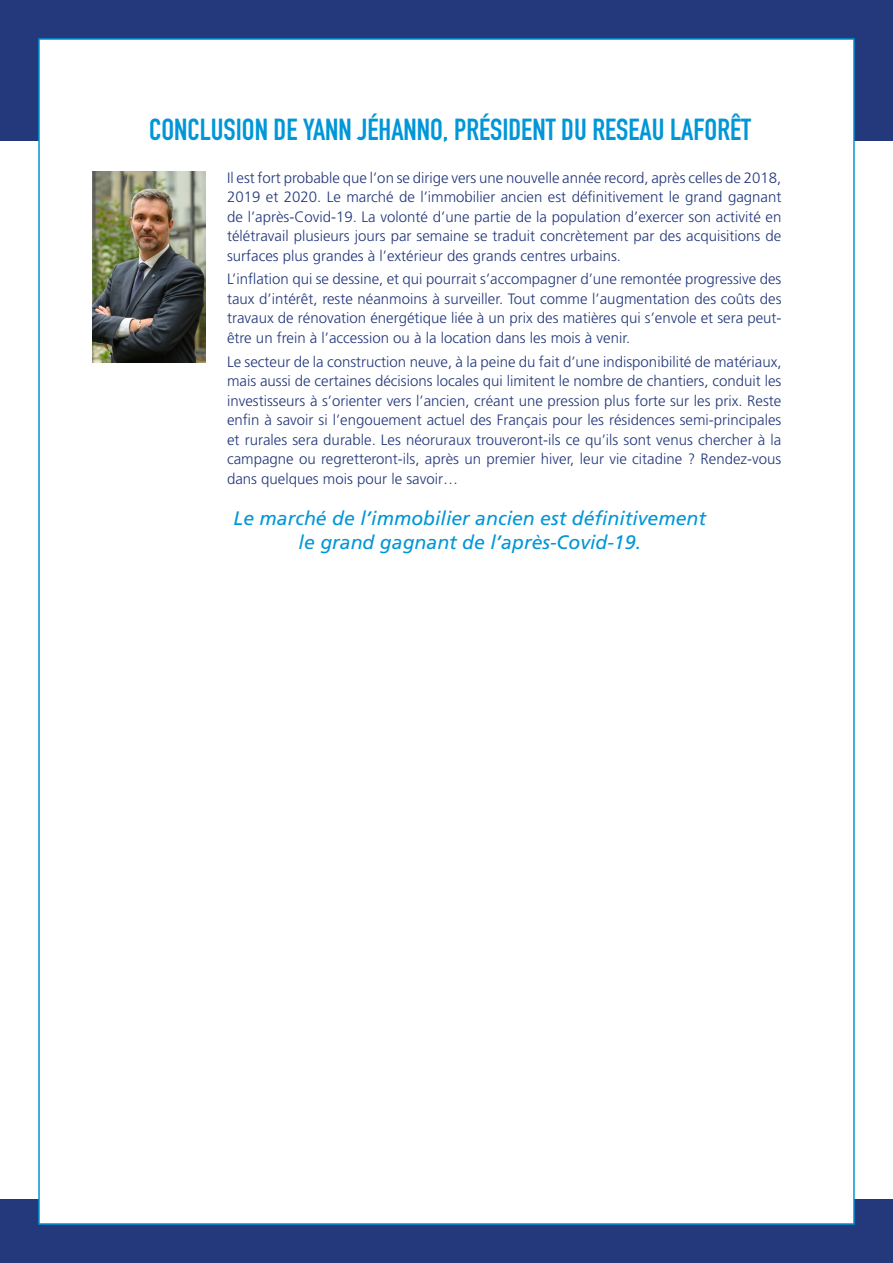
<style>
.page{position:relative;width:893px;height:1263px;background:#fff}
.page>*{position:absolute;margin:0;border:0;box-sizing:border-box;transform-origin:0 0}
.t1{font:700 30px "DIN Condensed";color:#0096d7}
.t2{font:italic 19.5px/23.4px "Frutiger";color:#0096d7;text-align:center}
.t3{font:300 15px/19.5px "Frutiger";color:#24387c;text-align:justify}
</style>
<div class="page">
<div style="left:0;top:0;width:893px;height:140px;background:#24387c"></div>
<div style="left:0;top:1200px;width:893px;height:63px;background:#24387c"></div>
<div style="left:38px;top:38px;width:817px;height:1187px;background:#fff;border:2px solid #0096d7"></div>
<img style="left:92px;top:171px;width:113px;height:191px">
<h1 class="t1" style="left:149px;top:110px;width:603px">CONCLUSION DE YANN JÉHANNO, PRÉSIDENT DU RESEAU LAFORÊT</h1>
<p class="t3" style="left:227px;top:168px;width:556px">Il est fort probable que l’on se dirige vers une nouvelle année record, après celles de 2018, 2019 et 2020. Le marché de l’immobilier ancien est définitivement le grand gagnant de l’après-Covid-19. La volonté d’une partie de la population d’exercer son activité en télétravail plusieurs jours par semaine se traduit concrètement par des acquisitions de surfaces plus grandes à l’extérieur des grands centres urbains.</p>
<p class="t3" style="left:227px;top:269px;width:556px">L’inflation qui se dessine, et qui pourrait s’accompagner d’une remontée progressive des taux d’intérêt, reste néanmoins à surveiller. Tout comme l’augmentation des coûts des travaux de rénovation énergétique liée à un prix des matières qui s’envole et sera peut&shy;être un frein à l’accession ou à la location dans les mois à venir.</p>
<p class="t3" style="left:227px;top:352px;width:556px">Le secteur de la construction neuve, à la peine du fait d’une indisponibilité de matériaux, mais aussi de certaines décisions locales qui limitent le nombre de chantiers, conduit les investisseurs à s’orienter vers l’ancien, créant une pression plus forte sur les prix. Reste enfin à savoir si l’engouement actuel des Français pour les résidences semi-principales et rurales sera durable. Les néoruraux trouveront-ils ce qu’ils sont venus chercher à la campagne ou regretteront-ils, après un premier hiver, leur vie citadine ? Rendez-vous dans quelques mois pour le savoir…</p>
<h2 class="t2" style="left:234px;top:507px;width:474px">Le marché de l’immobilier ancien est définitivement le grand gagnant de l’après-Covid-19.</h2>
</div>
